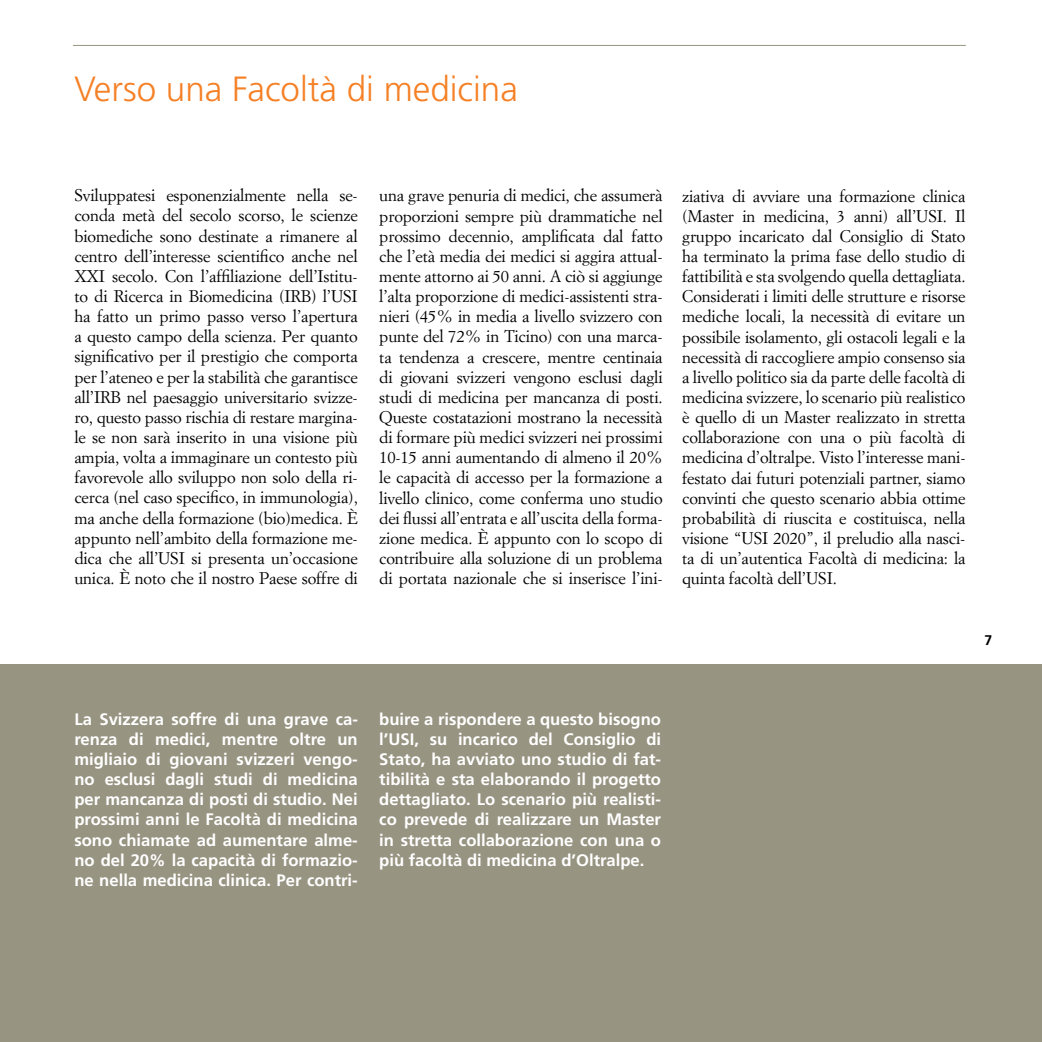
<style>
.page{position:relative;width:1042px;height:1042px;background:#fff}
.page>*{position:absolute;margin:0;border:0;box-sizing:border-box;transform-origin:0 0}
.t1{font:300 35px "Frutiger LT Std";color:#f58025}
.t2{font:16.62px/20.1px "Simoncini Garamond Std";letter-spacing:-.01em;color:#000;text-align:justify}
.t3{font:700 16.62px/20.1px "Frutiger";color:#fff;text-align:justify}
.t4{font:700 14px "Frutiger LT Std";color:#000}
</style>
<div class="page">
<div style="left:0;top:664px;width:1042px;height:378px;background:#989482"></div>
<hr style="left:73px;top:45px;width:893px;height:1px;background:#989482">
<h1 class="t1" style="left:74px;top:69px;width:445px">Verso una Facoltà di medicina</h1>
<p class="t2" style="left:74px;top:185px;width:285px">Sviluppatesi esponenzialmente nella se&shy;conda metà del secolo scorso, le scienze biomediche sono destinate a rimanere al centro dell’interesse scientifico anche nel XXI secolo. Con l’affiliazione dell’Istitu&shy;to di Ricerca in Biomedicina (IRB) l’USI ha fatto un primo passo verso l’apertura a questo campo della scienza. Per quanto significativo per il prestigio che comporta per l’ateneo e per la stabilità che garantisce all’IRB nel paesaggio universitario svizze&shy;ro, questo passo rischia di restare margina&shy;le se non sarà inserito in una visione più ampia, volta a immaginare un contesto più favorevole allo sviluppo non solo della ri&shy;cerca (nel caso specifico, in immunologia), ma anche della formazione (bio)medica. È appunto nell’ambito della formazione me&shy;dica che all’USI si presenta un’occasione unica. È noto che il nostro Paese soffre di</p>
<p class="t2" style="left:379px;top:185px;width:285px">una grave penuria di medici, che assumerà proporzioni sempre più drammatiche nel prossimo decennio, amplificata dal fatto che l’età media dei medici si aggira attual&shy;mente attorno ai 50 anni. A ciò si aggiunge l’alta proporzione di medici-assistenti stra&shy;nieri (45% in media a livello svizzero con punte del 72% in Ticino) con una marca&shy;ta tendenza a crescere, mentre centinaia di giovani svizzeri vengono esclusi dagli studi di medicina per mancanza di posti.<br>Queste costatazioni mostrano la necessità di formare più medici svizzeri nei prossimi 10-15 anni aumentando di almeno il 20% le capacità di accesso per la formazione a livello clinico, come conferma uno studio dei flussi all’entrata e all’uscita della forma&shy;zione medica. È appunto con lo scopo di contribuire alla soluzione di un problema di portata nazionale che si inserisce l’ini-</p>
<p class="t2" style="left:682px;top:185px;width:285px">ziativa di avviare una formazione clinica (Master in medicina, 3 anni) all’USI. Il gruppo incaricato dal Consiglio di Stato ha terminato la prima fase dello studio di fattibilità e sta svolgendo quella dettagliata.<br>Considerati i limiti delle strutture e risorse mediche locali, la necessità di evitare un possibile isolamento, gli ostacoli legali e la necessità di raccogliere ampio consenso sia a livello politico sia da parte delle facoltà di medicina svizzere, lo scenario più realistico è quello di un Master realizzato in stretta collaborazione con una o più facoltà di medicina d’oltralpe. Visto l’interesse mani&shy;festato dai futuri potenziali partner, siamo convinti che questo scenario abbia ottime probabilità di riuscita e costituisca, nella visione “USI 2020”, il preludio alla nasci&shy;ta di un’autentica Facoltà di medicina: la quinta facoltà dell’USI.</p>
<p class="t4" style="left:984px;top:632px;width:9px">7</p>
<p class="t3" style="left:74px;top:709px;width:285px">La Svizzera soffre di una grave ca&shy;renza di medici, mentre oltre un migliaio di giovani svizzeri vengo&shy;no esclusi dagli studi di medicina per mancanza di posti di studio. Nei prossimi anni le Facoltà di medicina sono chiamate ad aumentare alme&shy;no del 20% la capacità di formazio&shy;ne nella medicina clinica. Per contri-</p>
<p class="t3" style="left:379px;top:709px;width:283px">buire a rispondere a questo bisogno l’USI, su incarico del Consiglio di Stato, ha avviato uno studio di fat&shy;tibilità e sta elaborando il progetto dettagliato. Lo scenario più realisti&shy;co prevede di realizzare un Master in stretta collaborazione con una o più facoltà di medicina d’Oltralpe.</p>
</div>
